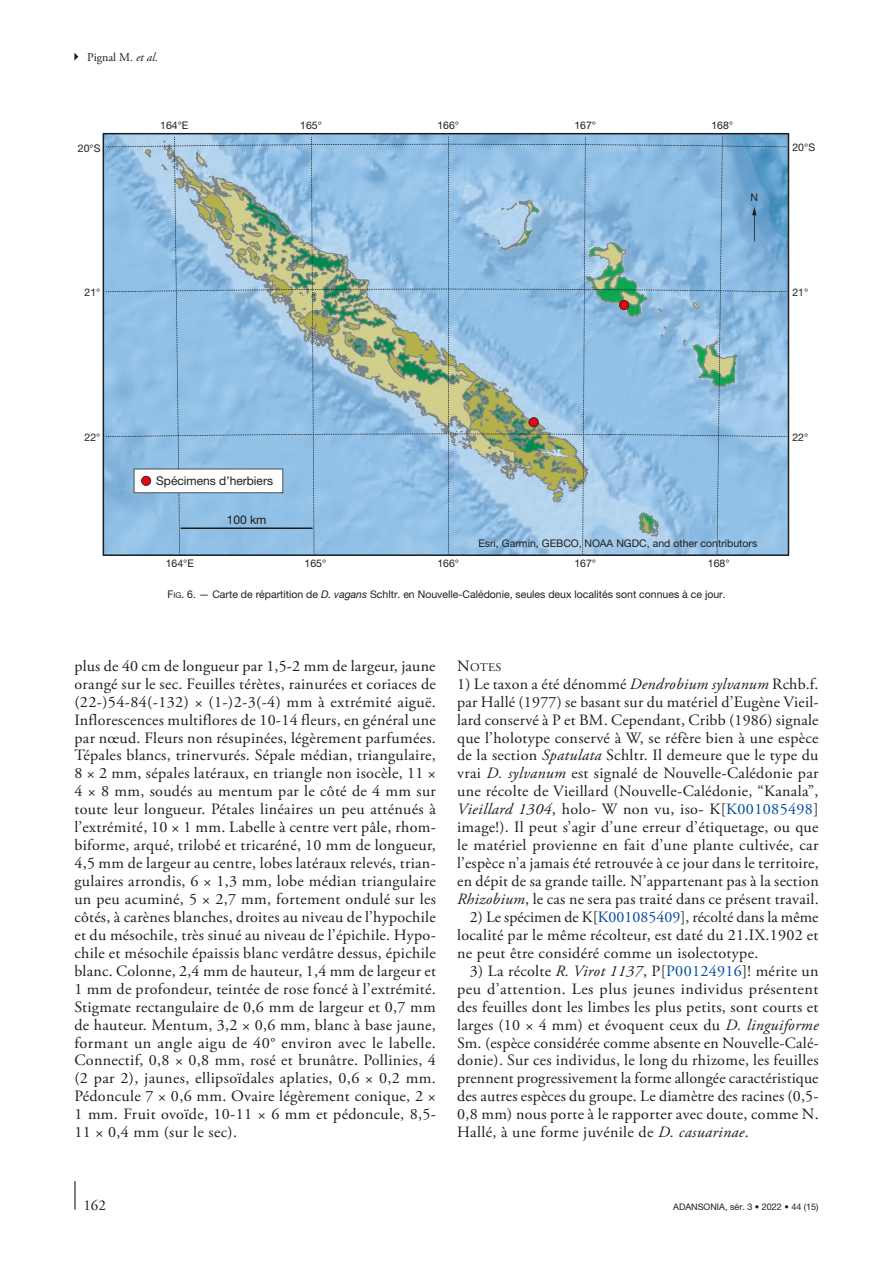
<style>
.page{position:relative;width:893px;height:1263px;background:#fff}
.page>*{position:absolute;margin:0;border:0;box-sizing:border-box;transform-origin:0 0}
.Texte_courant_1er_pa{font:15.75px/18px "Adobe Garamond Pro";letter-spacing:.015em;color:#1d1d1b;text-align:justify}
.Texte_courant_Suite{font:15.75px/18px "Adobe Garamond Pro";letter-spacing:.02em;color:#1d1d1b;text-align:justify}
.t1{font:15px "Adobe Garamond Pro";color:#1d1d1b}
.t2{font:12px "Helvetica Neue";color:#1d1d1b}
.t3{font:12px "Adobe Garamond Pro";color:#1d1d1b}
.Titre_2{font:11.85px "Adobe Garamond";color:#1d1d1b}
.t4{font:10.5px "Helvetica Neue";color:#1d1d1b}
.t5{font:9px "Helvetica Neue";color:#1d1d1b}
.s1{font-style:italic}
.s2{font-style:inherit}
.s3{font-size:7.8px}
.s4{font-size:15.75px}
.s5{color:#00499a}
</style>
<div class="page">
<hr style="left:74px;top:1181px;width:2px;height:29px;background:#1d1d1b">
<svg style="left:74px;top:53px;width:4px;height:8px"></svg>
<svg style="left:103px;top:133px;width:686px;height:423px;background:#566e80"></svg>
<svg style="left:106px;top:137px;width:681px;height:417px;background:#93bcd6"></svg>
<p class="t3" style="left:87px;top:50px;width:72px">Pignal M. <span class="s1">et al.</span></p>
<p class="t4" style="left:160px;top:119px;width:30px">164°E</p>
<p class="t4" style="left:300px;top:119px;width:23px">165°</p>
<p class="t4" style="left:437px;top:119px;width:23px">166°</p>
<p class="t4" style="left:574px;top:119px;width:23px">167°</p>
<p class="t4" style="left:711px;top:119px;width:23px">168°</p>
<p class="t4" style="left:78px;top:142px;width:24px">20°S</p>
<p class="t4" style="left:792px;top:141px;width:24px">20°S</p>
<p class="t4" style="left:750px;top:191px;width:9px">N</p>
<p class="t4" style="left:85px;top:286px;width:17px">21°</p>
<p class="t4" style="left:792px;top:286px;width:17px">21°</p>
<p class="t4" style="left:85px;top:431px;width:17px">22°</p>
<p class="t2" style="left:156px;top:473px;width:118px">Spécimens d’herbiers</p>
<p class="t2" style="left:227px;top:512px;width:41px">100 km</p>
<p class="t4" style="left:166px;top:557px;width:30px">164°E</p>
<p class="t4" style="left:305px;top:557px;width:23px">165°</p>
<p class="t4" style="left:478px;top:537px;width:280px">Esri, Garmin, GEBCO, NOAA NGDC, and other contributors</p>
<p class="t4" style="left:437px;top:557px;width:23px">166°</p>
<p class="t4" style="left:574px;top:557px;width:23px">167°</p>
<p class="t4" style="left:708px;top:557px;width:23px">168°</p>
<p class="t4" style="left:167px;top:588px;width:560px"><span class="s2">F</span><span class="s3">ig</span><span class="s2">. 6</span>. — Carte de répartition de <span class="s1">D. vagans</span> Schltr. en Nouvelle-Calédonie, seules deux localités sont connues à ce jour.</p>
<p class="t4" style="left:792px;top:431px;width:17px">22°</p>
<p class="Texte_courant_1er_pa" style="left:74px;top:657px;width:363px">plus de 40 cm de longueur par 1,5-2 mm de largeur, jaune orangé sur le sec. Feuilles térètes, rainurées et coriaces de (22-)54-84(-132) × (1-)2-3(-4) mm à extrémité aiguë.<br>Inflorescences multiflores de 10-14 fleurs, en général une par nœud. Fleurs non résupinées, légèrement parfumées.<br>Tépales blancs, trinervurés. Sépale médian, triangulaire, 8 × 2 mm, sépales latéraux, en triangle non isocèle, 11 × 4 × 8 mm, soudés au mentum par le côté de 4 mm sur toute leur longueur. Pétales linéaires un peu atténués à l’extrémité, 10 × 1 mm. Labelle à centre vert pâle, rhom&shy;biforme, arqué, trilobé et tricaréné, 10 mm de longueur, 4,5 mm de largeur au centre, lobes latéraux relevés, trian&shy;gulaires arrondis, 6 × 1,3 mm, lobe médian triangulaire un peu acuminé, 5 × 2,7 mm, fortement ondulé sur les côtés, à carènes blanches, droites au niveau de l’hypochile et du mésochile, très sinué au niveau de l’épichile. Hypo&shy;chile et mésochile épaissis blanc verdâtre dessus, épichile blanc. Colonne, 2,4 mm de hauteur, 1,4 mm de largeur et 1 mm de profondeur, teintée de rose foncé à l’extrémité.<br>Stigmate rectangulaire de 0,6 mm de largeur et 0,7 mm de hauteur. Mentum, 3,2 × 0,6 mm, blanc à base jaune, formant un angle aigu de 40° environ avec le labelle.<br>Connectif, 0,8 × 0,8 mm, rosé et brunâtre. Pollinies, 4 (2 par 2), jaunes, ellipsoïdales aplaties, 0,6 × 0,2 mm.<br>Pédoncule 7 × 0,6 mm. Ovaire légèrement conique, 2 × 1 mm. Fruit ovoïde, 10-11 × 6 mm et pédoncule, 8,5- 11 × 0,4 mm (sur le sec).</p>
<p class="Titre_2" style="left:457px;top:661px;width:46px"><span class="s4">N</span>OTES</p>
<p class="Texte_courant_1er_pa" style="left:457px;top:675px;width:363px">1) Le taxon a été dénommé <span class="s1">Dendrobium sylvanum</span> Rchb.f. par Hallé (1977) se basant sur du matériel d’Eugène Vieil&shy;lard conservé à P et BM. Cependant, Cribb (1986) signale que l’holotype conservé à W, se réfère bien à une espèce de la section <span class="s1">Spatulata</span> Schltr. Il demeure que le type du vrai <span class="s1">D. sylvanum</span> est signalé de Nouvelle-Calédonie par une récolte de Vieillard (Nouvelle-Calédonie, “Kanala”, <span class="s1">Vieillard 1304</span>, holo- W non vu, iso- K[<span class="s5">K001085498</span>] image!). Il peut s’agir d’une erreur d’étiquetage, ou que le matériel provienne en fait d’une plante cultivée, car l’espèce n’a jamais été retrouvée à ce jour dans le territoire, en dépit de sa grande taille. N’appartenant pas à la section <span class="s1">Rhizobium</span>, le cas ne sera pas traité dans ce présent travail.</p>
<p class="Texte_courant_Suite" style="left:457px;top:908px;width:363px;text-indent:13px">2) Le spécimen de K[<span class="s5">K001085409</span>], récolté dans la même localité par le même récolteur, est daté du 21.IX.1902 et ne peut être considéré comme un isolectotype.</p>
<p class="Texte_courant_Suite" style="left:457px;top:962px;width:363px;text-indent:13px">3) La récolte <span class="s1">R. Virot 1137</span>, P[<span class="s5">P00124916</span>]! mérite un peu d’attention. Les plus jeunes individus présentent des feuilles dont les limbes les plus petits, sont courts et larges (10 × 4 mm) et évoquent ceux du <span class="s1">D. linguiforme </span>Sm. (espèce considérée comme absente en Nouvelle-Calé&shy;donie). Sur ces individus, le long du rhizome, les feuilles prennent progressivement la forme allongée caractéristique des autres espèces du groupe. Le diamètre des racines (0,5- 0,8 mm) nous porte à le rapporter avec doute, comme N.<br>Hallé, à une forme juvénile de <span class="s1">D. casuarinae</span>.</p>
<p class="t1" style="left:83px;top:1196px;width:24px">162</p>
<p class="t5" style="left:673px;top:1201px;width:147px">ADANSONIA, sér. 3 • 2022 • 44 (15)</p>
</div>
